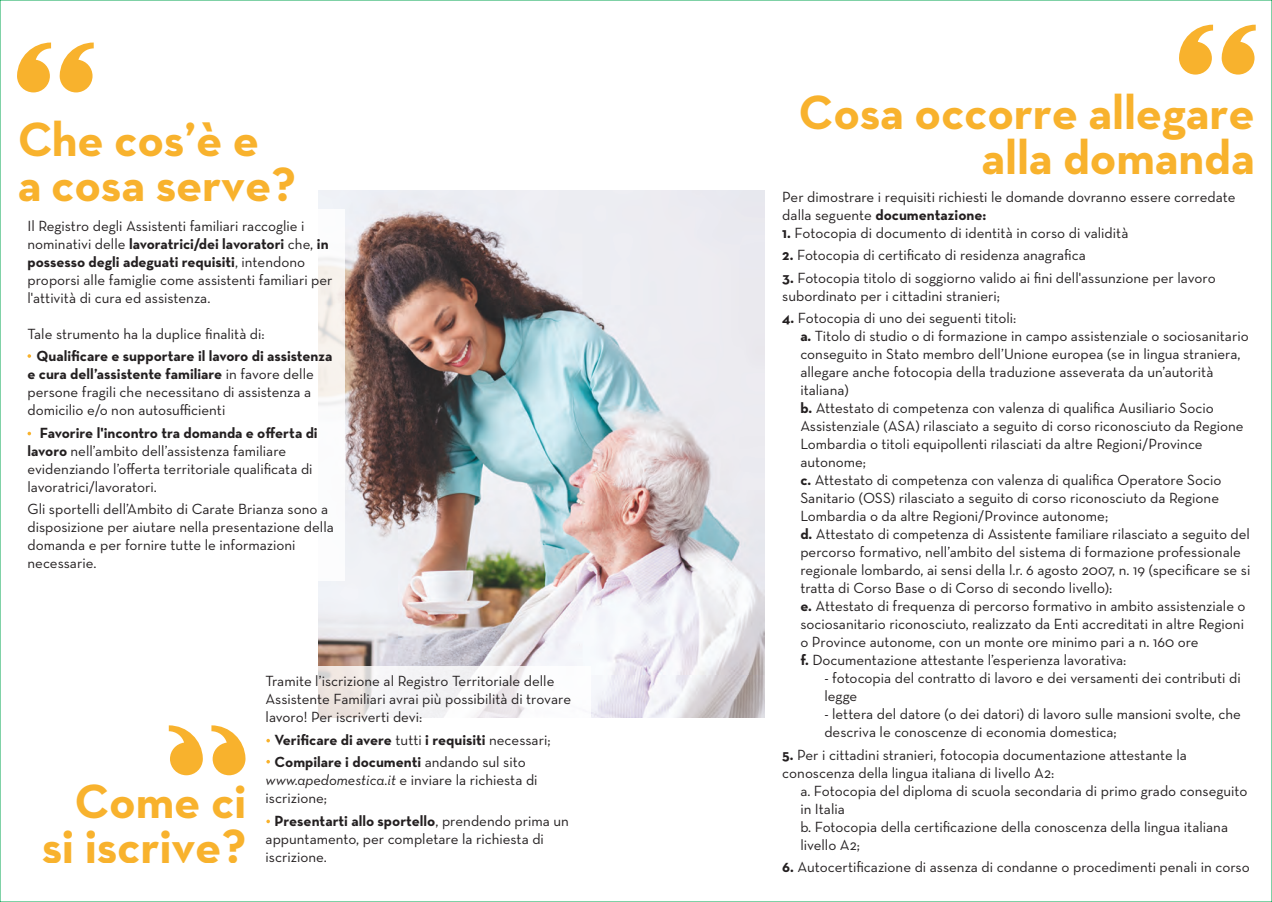
<style>
.page{position:relative;width:1272px;height:902px;background:#fff}
.page>*{position:absolute;margin:0;border:0;box-sizing:border-box;transform-origin:0 0}
.t1{font:700 48.9px/45px "Neutra Text";letter-spacing:-.005em;color:#f8b22d;text-align:right}
.t2{font:15px/18px "Neutra Text";color:#231f20}
.t3{font:700 15px/22.5px "Neutra Text";color:#231f20}
.s1{font-weight:700}
.s2{font-weight:400}
.s3{font-style:italic}
</style>
<div class="page">
<img style="left:318px;top:191px;width:446px;height:526px">
<svg style="left:17px;top:43px;width:34px;height:49px"></svg>
<svg style="left:60px;top:43px;width:34px;height:49px"></svg>
<div style="left:17px;top:209px;width:328px;height:371px;background:#fff"></div>
<svg style="left:1179px;top:25px;width:33px;height:50px"></svg>
<svg style="left:1221px;top:25px;width:34px;height:50px"></svg>
<div style="left:255px;top:666px;width:336px;height:207px;background:#fff"></div>
<svg style="left:211px;top:725px;width:34px;height:50px"></svg>
<svg style="left:169px;top:725px;width:34px;height:50px"></svg>
<svg style="left:28px;top:354px;width:3px;height:4px"></svg>
<svg style="left:266px;top:738px;width:4px;height:4px"></svg>
<svg style="left:266px;top:760px;width:4px;height:3px"></svg>
<svg style="left:266px;top:819px;width:4px;height:4px"></svg>
<h1 class="t1" style="left:17px;top:116px;width:281px;text-align:left">Che cos’è e<br>a cosa serve?</h1>
<p class="t2" style="left:28px;top:216px;width:306px">Il Registro degli Assistenti familiari raccoglie i nominativi delle <span class="s1">lavoratrici/dei lavoratori</span> che, <span class="s1">in possesso degli adeguati requisiti</span>, intendono proporsi alle famiglie come assistenti familiari per l'attività di cura ed assistenza.</p>
<p class="t2" style="left:28px;top:324px;width:239px">Tale strumento ha la duplice finalità di:</p>
<p class="t2" style="left:28px;top:347px;width:306px;text-indent:9px"><span class="s1">Qualificare e supportare il lavoro di assistenza e cura dell’assistente familiare</span> in favore delle persone fragili che necessitano di assistenza a domicilio e/o non autosufficienti</p>
<p class="t2" style="left:28px;top:423px;width:292px;text-indent:12px"><span class="s1">Favorire l'incontro tra domanda e offerta di lavoro</span> nell’ambito dell’assistenza familiare evidenziando l’offerta territoriale qualificata di lavoratrici/lavoratori.</p>
<p class="t2" style="left:28px;top:500px;width:308px">Gli sportelli dell’Ambito di Carate Brianza sono a disposizione per aiutare nella presentazione della domanda e per fornire tutte le informazioni necessarie.</p>
<h1 class="t1" style="left:42px;top:777px;width:206px">Come ci si iscrive?</h1>
<p class="t2" style="left:265px;top:671px;width:307px">Tramite l’iscrizione al Registro Territoriale delle<br>Assistente Familiari avrai più possibilità di trovare lavoro! Per iscriverti devi:</p>
<p class="t3" style="left:274px;top:728px;width:277px">Verificare di avere <span class="s2">tutti</span> i requisiti <span class="s2">necessari;<br></span>Compilare i documenti <span class="s2">andando sul sito</span></p>
<p class="t2" style="left:265px;top:770px;width:273px"><span class="s3">www.apedomestica.it</span> e inviare la richiesta di iscrizione;</p>
<p class="t2" style="left:265px;top:811px;width:305px;text-indent:9px"><span class="s1">Presentarti allo sportello</span>, prendendo prima un appuntamento, per completare la richiesta di iscrizione.</p>
<h1 class="t1" style="left:798px;top:89px;width:458px">Cosa occorre allegare alla domanda</h1>
<p class="t2" style="left:782px;top:187px;width:454px">Per dimostrare i requisiti richiesti le domande dovranno essere corredate dalla seguente <span class="s1">documentazione:</span></p>
<p class="t2" style="left:782px;top:223px;width:347px"><span class="s1">1.</span> Fotocopia di documento di identità in corso di validità</p>
<p class="t2" style="left:782px;top:246px;width:305px"><span class="s1">2.</span> Fotocopia di certificato di residenza anagrafica</p>
<p class="t2" style="left:782px;top:268px;width:435px"><span class="s1">3.</span> Fotocopia titolo di soggiorno valido ai fini dell'assunzione per lavoro subordinato per i cittadini stranieri;</p>
<p class="t2" style="left:800px;top:309px;width:451px;text-indent:-18px"><span class="s1">4.</span> Fotocopia di uno dei seguenti titoli:<br><span class="s1">a.</span> Titolo di studio o di formazione in campo assistenziale o sociosanitario conseguito in Stato membro dell’Unione europea (se in lingua straniera, allegare anche fotocopia della traduzione asseverata da un’autorità italiana)<br><span class="s1">b.</span> Attestato di competenza con valenza di qualifica Ausiliario Socio Assistenziale (ASA) rilasciato a seguito di corso riconosciuto da Regione Lombardia o titoli equipollenti rilasciati da altre Regioni/Province autonome;<br><span class="s1">c.</span> Attestato di competenza con valenza di qualifica Operatore Socio Sanitario (OSS) rilasciato a seguito di corso riconosciuto da Regione Lombardia o da altre Regioni/Province autonome;<br><span class="s1">d.</span> Attestato di competenza di Assistente familiare rilasciato a seguito del percorso formativo, nell’ambito del sistema di formazione professionale regionale lombardo, ai sensi della l.r. 6 agosto 2007, n. 19 (specificare se si tratta di Corso Base o di Corso di secondo livello):<br><span class="s1">e.</span> Attestato di frequenza di percorso formativo in ambito assistenziale o sociosanitario riconosciuto, realizzato da Enti accreditati in altre Regioni o Province autonome, con un monte ore minimo pari a n. 160 ore<br><span class="s1">f.</span> Documentazione attestante l’esperienza lavorativa:</p>
<p class="t2" style="left:824px;top:669px;width:418px">- fotocopia del contratto di lavoro e dei versamenti dei contributi di legge</p>
<p class="t2" style="left:824px;top:705px;width:418px">- lettera del datore (o dei datori) di lavoro sulle mansioni svolte, che descriva le conoscenze di economia domestica;</p>
<p class="t2" style="left:782px;top:745px;width:406px"><span class="s1">5.</span> Per i cittadini stranieri, fotocopia documentazione attestante la conoscenza della lingua italiana di livello A2:</p>
<p class="t2" style="left:800px;top:781px;width:448px">a. Fotocopia del diploma di scuola secondaria di primo grado conseguito in Italia<br>b. Fotocopia della certificazione della conoscenza della lingua italiana livello A2;</p>
<p class="t2" style="left:782px;top:858px;width:469px"><span class="s1">6.</span> Autocertificazione di assenza di condanne o procedimenti penali in corso</p>
</div>
